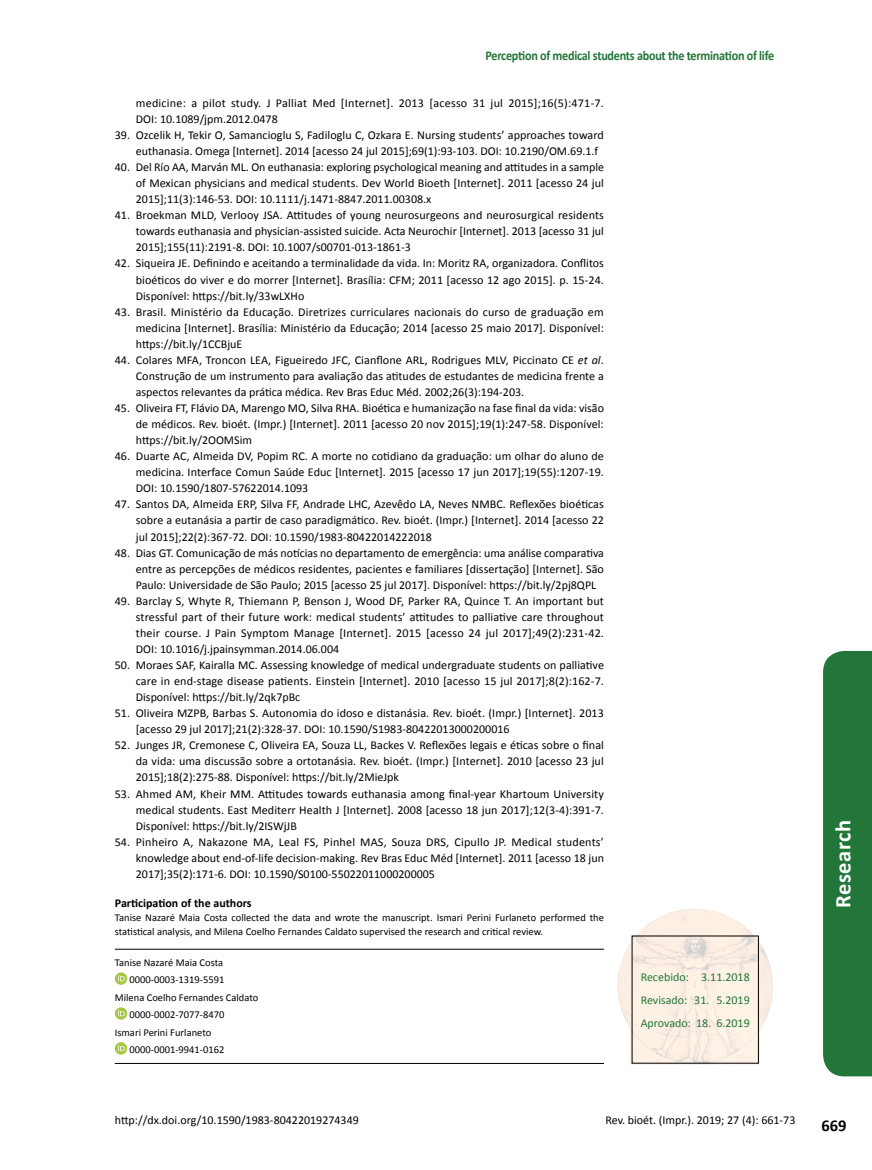
<style>
.page{position:relative;width:872px;height:1170px;background:#fff}
.page>*{position:absolute;margin:0;border:0;box-sizing:border-box;transform-origin:0 0}
.t1{font:700 22.5px "Calibri";letter-spacing:.02em;color:#fff}
.t2{font:700 16.5px "Calibri";color:#000}
.t3{font:700 13.5px "Calibri";letter-spacing:-.02em;color:#237639;scale:.9 1}
.t4{font:12px/16px "Calibri";color:#000;text-align:justify}
.t5{font:12px/16px "Calibri";letter-spacing:.02em;color:#000}
.t6{font:12px/23px "Calibri";color:#237639;text-align:justify}
.t7{font:700 12px "Calibri";color:#000}
.t8{font:10.5px/16.4px "Calibri";color:#000}
.s1{font-style:italic}
</style>
<div class="page">
<hr style="left:115px;top:948px;width:489px;height:1px;background:#000">
<hr style="left:115px;top:1063px;width:489px;height:1px;background:#000">
<svg style="left:115px;top:972px;width:12px;height:12px"></svg>
<svg style="left:118px;top:974px;width:7px;height:7px"></svg>
<svg style="left:115px;top:1007px;width:12px;height:12px"></svg>
<svg style="left:118px;top:1009px;width:7px;height:7px"></svg>
<svg style="left:115px;top:1042px;width:12px;height:12px"></svg>
<svg style="left:118px;top:1044px;width:7px;height:7px"></svg>
<img style="left:617px;top:909px;width:156px;height:154px">
<div style="left:823px;top:651px;width:49px;height:425px;background:#237639"></div>
<p class="t3" style="left:485px;top:46px;width:322px">Perception of medical students about the termination of life</p>
<p class="t5" style="left:136px;top:94px;width:469px">medicine: a pilot study. J Palliat Med [Internet]. 2013 [acesso 31 jul 2015];16(5):471-7.<br>DOI: 10.1089/jpm.2012.0478</p>
<p class="t4" style="left:136px;top:127px;width:469px;text-indent:-21px">39. Ozcelik H, Tekir O, Samancioglu S, Fadiloglu C, Ozkara E. Nursing students’ approaches toward euthanasia. Omega [Internet]. 2014 [acesso 24 jul 2015];69(1):93-103. DOI: 10.2190/OM.69.1.f</p>
<p class="t4" style="left:136px;top:159px;width:469px;text-indent:-21px">40. Del Río AA, Marván ML. On euthanasia: exploring psychological meaning and attitudes in a sample of Mexican physicians and medical students. Dev World Bioeth [Internet]. 2011 [acesso 24 jul 2015];11(3):146-53. DOI: 10.1111/j.1471-8847.2011.00308.x</p>
<p class="t4" style="left:136px;top:207px;width:469px;text-indent:-21px">41. Broekman MLD, Verlooy JSA. Attitudes of young neurosurgeons and neurosurgical residents towards euthanasia and physician-assisted suicide. Acta Neurochir [Internet]. 2013 [acesso 31 jul 2015];155(11):2191-8. DOI: 10.1007/s00701-013-1861-3</p>
<p class="t4" style="left:136px;top:255px;width:469px;text-indent:-21px">42. Siqueira JE. Definindo e aceitando a terminalidade da vida. In: Moritz RA, organizadora. Conflitos bioéticos do viver e do morrer [Internet]. Brasília: CFM; 2011 [acesso 12 ago 2015]. p. 15-24.<br>Disponível: https://bit.ly/33wLXHo</p>
<p class="t4" style="left:136px;top:303px;width:469px;text-indent:-21px">43. Brasil. Ministério da Educação. Diretrizes curriculares nacionais do curso de graduação em medicina [Internet]. Brasília: Ministério da Educação; 2014 [acesso 25 maio 2017]. Disponível: https://bit.ly/1CCBjuE</p>
<p class="t4" style="left:136px;top:351px;width:470px;text-indent:-21px">44. Colares MFA, Troncon LEA, Figueiredo JFC, Cianflone ARL, Rodrigues MLV, Piccinato CE <span class="s1">et al</span>.<br>Construção de um instrumento para avaliação das atitudes de estudantes de medicina frente a aspectos relevantes da prática médica. Rev Bras Educ Méd. 2002;26(3):194-203.</p>
<p class="t4" style="left:136px;top:399px;width:469px;text-indent:-21px">45. Oliveira FT, Flávio DA, Marengo MO, Silva RHA. Bioética e humanização na fase final da vida: visão de médicos. Rev. bioét. (Impr.) [Internet]. 2011 [acesso 20 nov 2015];19(1):247-58. Disponível: https://bit.ly/2OOMSim</p>
<p class="t4" style="left:136px;top:448px;width:469px;text-indent:-21px">46. Duarte AC, Almeida DV, Popim RC. A morte no cotidiano da graduação: um olhar do aluno de medicina. Interface Comun Saúde Educ [Internet]. 2015 [acesso 17 jun 2017];19(55):1207-19.<br>DOI: 10.1590/1807-57622014.1093</p>
<p class="t4" style="left:136px;top:496px;width:469px;text-indent:-21px">47. Santos DA, Almeida ERP, Silva FF, Andrade LHC, Azevêdo LA, Neves NMBC. Reflexões bioéticas sobre a eutanásia a partir de caso paradigmático. Rev. bioét. (Impr.) [Internet]. 2014 [acesso 22 jul 2015];22(2):367-72. DOI: 10.1590/1983-80422014222018</p>
<p class="t4" style="left:136px;top:544px;width:469px;text-indent:-21px">48. Dias GT. Comunicação de más notícias no departamento de emergência: uma análise comparativa entre as percepções de médicos residentes, pacientes e familiares [dissertação] [Internet]. São Paulo: Universidade de São Paulo; 2015 [acesso 25 jul 2017]. Disponível: https://bit.ly/2pj8QPL</p>
<p class="t4" style="left:136px;top:592px;width:469px;text-indent:-21px">49. Barclay S, Whyte R, Thiemann P, Benson J, Wood DF, Parker RA, Quince T. An important but stressful part of their future work: medical students’ attitudes to palliative care throughout their course. J Pain Symptom Manage [Internet]. 2015 [acesso 24 jul 2017];49(2):231-42.<br>DOI: 10.1016/j.jpainsymman.2014.06.004</p>
<p class="t4" style="left:136px;top:656px;width:469px;text-indent:-21px">50. Moraes SAF, Kairalla MC. Assessing knowledge of medical undergraduate students on palliative care in end-stage disease patients. Einstein [Internet]. 2010 [acesso 15 jul 2017];8(2):162-7.<br>Disponível: https://bit.ly/2qk7pBc</p>
<p class="t4" style="left:136px;top:704px;width:469px;text-indent:-21px">51. Oliveira MZPB, Barbas S. Autonomia do idoso e distanásia. Rev. bioét. (Impr.) [Internet]. 2013 [acesso 29 jul 2017];21(2):328-37. DOI: 10.1590/S1983-80422013000200016</p>
<p class="t4" style="left:136px;top:737px;width:469px;text-indent:-21px">52. Junges JR, Cremonese C, Oliveira EA, Souza LL, Backes V. Reflexões legais e éticas sobre o final da vida: uma discussão sobre a ortotanásia. Rev. bioét. (Impr.) [Internet]. 2010 [acesso 23 jul 2015];18(2):275-88. Disponível: https://bit.ly/2MieJpk</p>
<p class="t4" style="left:136px;top:785px;width:469px;text-indent:-21px">53. Ahmed AM, Kheir MM. Attitudes towards euthanasia among final-year Khartoum University medical students. East Mediterr Health J [Internet]. 2008 [acesso 18 jun 2017];12(3-4):391-7.<br>Disponível: https://bit.ly/2ISWjJB</p>
<p class="t4" style="left:136px;top:833px;width:469px;text-indent:-21px">54. Pinheiro A, Nakazone MA, Leal FS, Pinhel MAS, Souza DRS, Cipullo JP. Medical students’ knowledge about end-of-life decision-making. Rev Bras Educ Méd [Internet]. 2011 [acesso 18 jun 2017];35(2):171-6. DOI: 10.1590/S0100-55022011000200005</p>
<p class="t7" style="left:115px;top:894px;width:138px">Participation of the authors</p>
<p class="t8" style="left:115px;top:909px;width:490px;line-height:14.2px">Tanise Nazaré Maia Costa collected the data and wrote the manuscript. Ismari Perini Furlaneto performed the statistical analysis, and Milena Coelho Fernandes Caldato supervised the research and critical review.</p>
<p class="t8" style="left:115px;top:954px;width:111px;text-align:right">Tanise Nazaré Maia Costa<br>0000-0003-1319-5591</p>
<p class="t8" style="left:130px;top:989px;width:130px;text-indent:-15px">Milena Coelho Fernandes Caldato<br>0000-0002-7077-8470</p>
<p class="t8" style="left:130px;top:1024px;width:96px;text-indent:-15px">Ismari Perini Furlaneto<br>0000-0001-9941-0162</p>
<p class="t6" style="left:640px;top:965px;width:111px">Recebido: 3.11.2018<br>Revisado: 31. 5.2019<br>Aprovado: 18. 6.2019</p>
<p class="t4" style="left:115px;top:1111px;width:245px">http://dx.doi.org/10.1590/1983-80422019274349</p>
<p class="t4" style="left:605px;top:1111px;width:191px">Rev. bioét. (Impr.). 2019; 27 (4): 661-73</p>
<h1 class="t1" style="left:827px;top:907px;width:89px;rotate:-90deg">Research</h1>
<h2 class="t2" style="left:821px;top:1113px;width:27px">669</h2>
</div>
